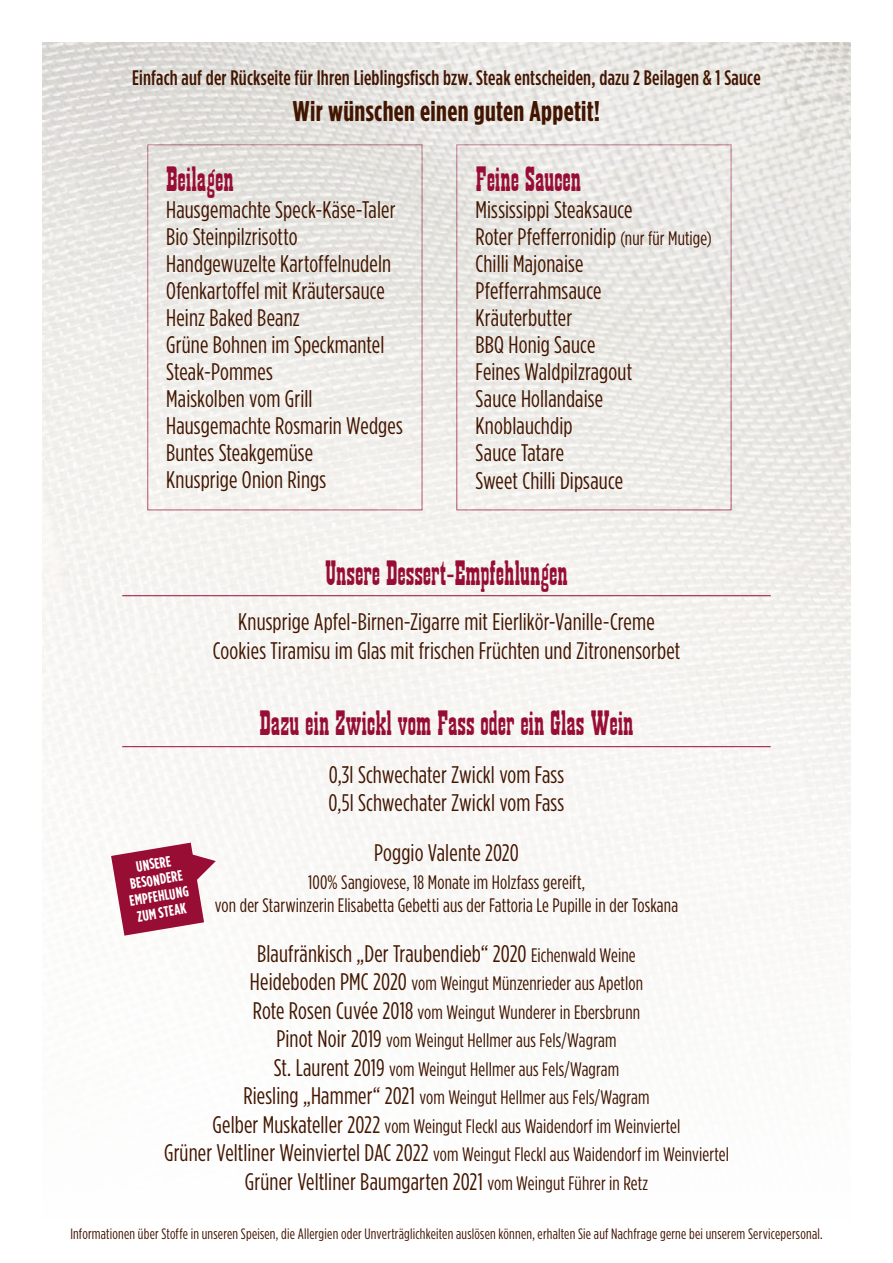
<style>
.page{position:relative;width:893px;height:1263px;background:#fff}
.page>*{position:absolute;margin:0;border:0;box-sizing:border-box;transform-origin:0 0}
.t1{font:31.5px "Showguide Normal";letter-spacing:-.005em;color:#970d34}
.t2{font:700 condensed 28.5px "Gotham HTF";letter-spacing:.01em;color:#421500}
.t3{font:condensed 24px/27px "Gotham HTF";letter-spacing:.005em;color:#421500}
.t4{font:500 condensed 21px "Gotham HTF";letter-spacing:.01em;color:#421500}
.t5{font:condensed 19.5px/28.5px "Gotham HTF";letter-spacing:.005em;color:#421500;text-align:center}
.t6{font:condensed 15px "Gotham HTF";letter-spacing:.015em;color:#421500}
.t7{font:700 condensed 15px/16.5px "Gotham HTF";color:#fff;text-align:center}
.s1{font-size:19.5px}
.s2{font-size:24px}
</style>
<div class="page">
<img style="left:43px;top:43px;width:807px;height:943px">
<hr style="left:122px;top:746px;width:649px;height:1px;background:#970d34">
<hr style="left:122px;top:595px;width:649px;height:1px;background:#970d34">
<svg style="left:111px;top:843px;width:105px;height:93px"></svg>
<p class="t4" style="left:132px;top:66px;width:630px">Einfach auf der Rückseite für Ihren Lieblingsfisch bzw. Steak entscheiden, dazu 2 Beilagen &amp; 1 Sauce</p>
<p class="t2" style="left:293px;top:95px;width:309px">Wir wünschen einen guten Appetit!</p>
<h1 class="t1" style="left:166px;top:165px;width:69px">Beilagen</h1>
<p class="t3" style="left:166px;top:195px;width:238px">Hausgemachte Speck-Käse-Taler<br>Bio Steinpilzrisotto<br>Handgewuzelte Kartoffelnudeln<br>Ofenkartoffel mit Kräutersauce<br>Heinz Baked Beanz<br>Grüne Bohnen im Speckmantel<br>Steak-Pommes<br>Maiskolben vom Grill<br>Hausgemachte Rosmarin Wedges<br>Buntes Steakgemüse<br>Knusprige Onion Rings</p>
<h1 class="t1" style="left:476px;top:165px;width:107px">Feine Saucen</h1>
<p class="t3" style="left:476px;top:195px;width:238px">Mississippi Steaksauce<br>Roter Pfefferronidip <span class="s1">(nur für Mutige)<br></span>Chilli Majonaise<br>Pfefferrahmsauce<br>Kräuterbutter<br>BBQ Honig Sauce<br>Feines Waldpilzragout<br>Sauce Hollandaise<br>Knoblauchdip<br>Sauce Tatare<br>Sweet Chilli Dipsauce</p>
<h1 class="t1" style="left:325px;top:560px;width:245px">Unsere Dessert-Empfehlungen</h1>
<p class="t3" style="left:213px;top:607px;width:469px;line-height:28.5px;text-align:center">Knusprige Apfel-Birnen-Zigarre mit Eierlikör-Vanille-Creme<br>Cookies Tiramisu im Glas mit frischen Früchten und Zitronensorbet</p>
<h1 class="t1" style="left:259px;top:709px;width:376px">Dazu ein Zwickl vom Fass oder ein Glas Wein</h1>
<p class="t3" style="left:329px;top:759px;width:237px;line-height:28.5px">0,3l Schwechater Zwickl vom Fass<br>0,5l Schwechater Zwickl vom Fass</p>
<p class="t3" style="left:374px;top:838px;width:146px">Poggio Valente 2020</p>
<p class="t5" style="left:215px;top:870px;width:465px;line-height:23.4px">100% Sangiovese, 18 Monate im Holzfass gereift,<br>von der Starwinzerin Elisabetta Gebetti aus der Fattoria Le Pupille in der Toskana</p>
<p class="t3" style="left:257px;top:940px;width:380px">Blaufränkisch „Der Traubendieb“ 2020 <span class="s1">Eichenwald Weine</span></p>
<p class="t5" style="left:164px;top:969px;width:566px"><span class="s2">Heideboden PMC 2020</span> vom Weingut Münzenrieder aus Apetlon<br><span class="s2">Rote Rosen Cuvée 2018</span> vom Weingut Wunderer in Ebersbrunn<br><span class="s2">Pinot Noir 2019</span> vom Weingut Hellmer aus Fels/Wagram<br><span class="s2">St. Laurent 2019</span> vom Weingut Hellmer aus Fels/Wagram<br><span class="s2">Riesling „Hammer“ 2021</span> vom Weingut Hellmer aus Fels/Wagram<br><span class="s2">Gelber Muskateller 2022</span> vom Weingut Fleckl aus Waidendorf im Weinviertel<br><span class="s2">Grüner Veltliner Weinviertel DAC 2022</span> vom Weingut Fleckl aus Waidendorf im Weinviertel</p>
<p class="t3" style="left:245px;top:1168px;width:405px">Grüner Veltliner Baumgarten 2021 <span class="s1">vom Weingut Führer in Retz</span></p>
<p class="t7" style="left:122px;top:860px;width:61px;rotate:-10deg">UNSERE<br>BESONDERE<br>EMPFEHLUNG<br>ZUM STEAK</p>
<p class="t6" style="left:70px;top:1225px;width:754px">Informationen über Stoffe in unseren Speisen, die Allergien oder Unverträglichkeiten auslösen können, erhalten Sie auf Nachfrage gerne bei unserem Servicepersonal.</p>
</div>
